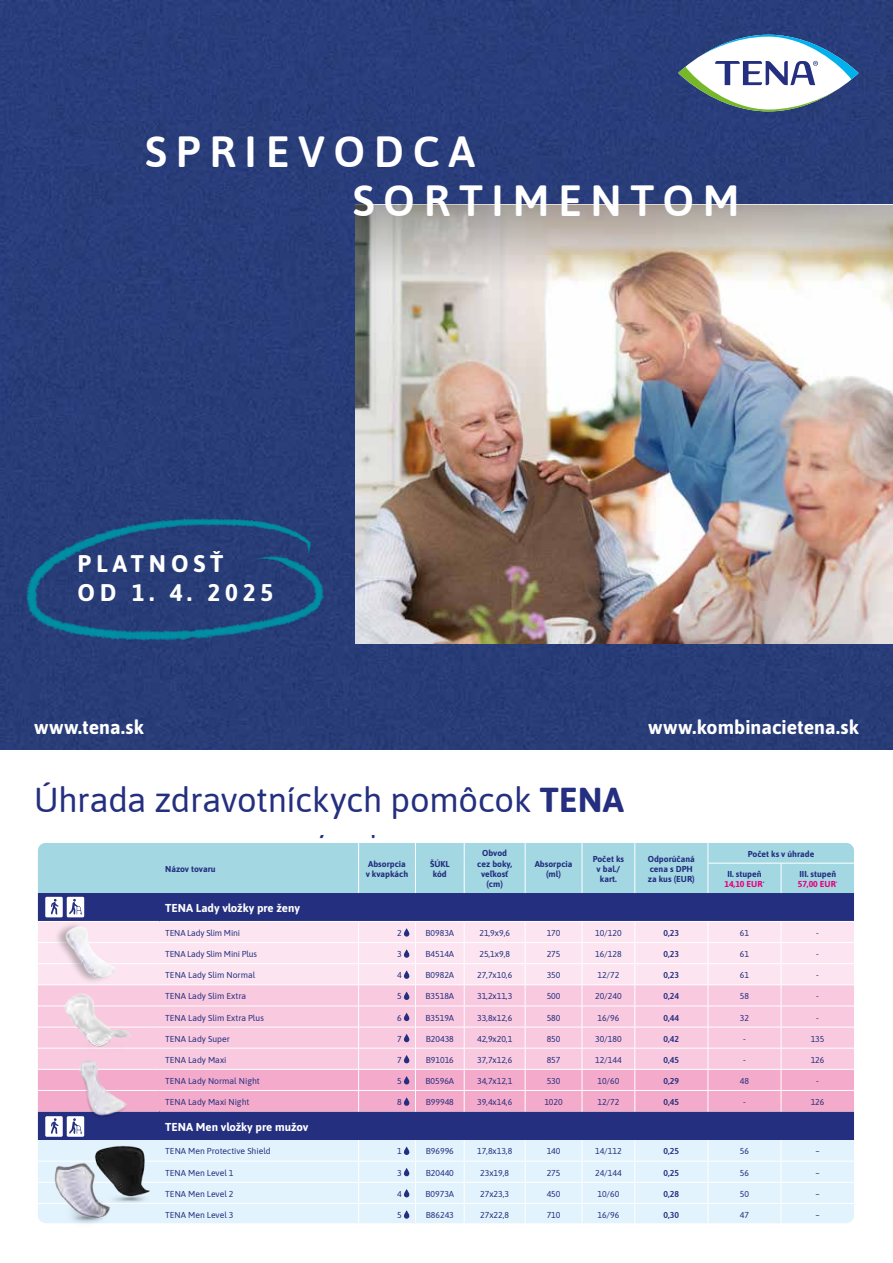
<style>
.page{position:relative;width:893px;height:1263px;background:#fff}
.page>*{position:absolute;margin:0;border:0;box-sizing:border-box;transform-origin:0 0}
.t1{font:600 43.5px/49.1px "Asap";letter-spacing:.2em;color:#fff}
.t2{font:34.5px "Asap";letter-spacing:-.01em;color:#242f7f}
.t3{font:700 24px/28.5px "Asap";letter-spacing:.2em;color:#fff}
.t4{font:700 19.5px "Asap";color:#fff}
.t5{font:700 11.4px "Asap";color:#fff}
.t6{font:8.55px "Asap";color:#242f7f}
.t7{font:700 8.55px/10.4px "Asap";color:#242f7f;text-align:center}
.t8{font:600 8.55px "Asap";color:#242f7f}
.t9{font:8.55px "Asap";letter-spacing:-.02em;color:#242f7f}
.s1{font-weight:700}
.s2{color:#e6007c}
</style>
<div class="page">
<div style="left:0;top:0;width:893px;height:749px;background:#293d79"></div>
<svg style="left:678px;top:35px;width:181px;height:76px"></svg>
<img style="left:355px;top:291px;width:538px;height:352px">
<svg style="left:355px;top:205px;width:538px;height:86px;background:#c7bfb5"></svg>
<img style="left:0;top:504px;width:372px;height:155px">
<svg style="left:38px;top:843px;width:816px;height:380px;background:#c7bfd7"></svg>
<div style="left:54px;top:920px;width:61px;height:64px;background:#000;opacity:.26"></div>
<img style="left:61px;top:915px;width:72px;height:74px">
<h1 class="t1" style="left:353px;top:125px;width:388px;text-indent:-207px">SPRIEVODCA<br>SORTIMENTOM</h1>
<h3 class="t3" style="left:78px;top:549px;width:197px">PLATNOSŤ<br>OD 1. 4. 2025</h3>
<h3 class="t4" style="left:34px;top:714px;width:111px">www.tena.sk</h3>
<h3 class="t4" style="left:648px;top:714px;width:212px">www.kombinacietena.sk</h3>
<h2 class="t2" style="left:34px;top:776px;width:591px">Úhrada zdravotníckych pomôcok <span class="s1">TENA</span></h2>
<p class="t7" style="left:165px;top:863px;width:52px">Názov tovaru</p>
<p class="t7" style="left:366px;top:858px;width:44px;text-align:left">Absorpcia v kvapkách</p>
<p class="t7" style="left:430px;top:858px;width:21px">ŠÚKL kód</p>
<p class="t7" style="left:477px;top:848px;width:36px">Obvod cez boky, veľkosť (cm)</p>
<p class="t7" style="left:535px;top:858px;width:39px">Absorpcia (ml)</p>
<p class="t7" style="left:593px;top:853px;width:33px">Počet ks v bal./ kart.</p>
<p class="t7" style="left:648px;top:853px;width:49px;text-align:left">Odporúčaná cena s DPH za kus (EUR)</p>
<p class="t7" style="left:748px;top:848px;width:68px">Počet ks v úhrade</p>
<p class="t7" style="left:724px;top:868px;width:42px">II. stupeň<br><span class="s2">14,10 EUR</span><sup>*</sup></p>
<p class="t7" style="left:798px;top:868px;width:42px;text-align:left">III. stupeň<br><span class="s2">57,00 EUR</span><sup>*</sup></p>
<h3 class="t5" style="left:165px;top:900px;width:136px">TENA Lady vložky pre ženy</h3>
<p class="t9" style="left:165px;top:927px;width:76px">TENA Lady Slim Mini</p>
<p class="t6" style="left:397px;top:927px;width:6px">2</p>
<p class="t6" style="left:425px;top:927px;width:30px">B0983A</p>
<p class="t6" style="left:479px;top:927px;width:32px">21,9x9,6</p>
<p class="t6" style="left:547px;top:927px;width:15px">170</p>
<p class="t6" style="left:595px;top:927px;width:28px">10/120</p>
<p class="t8" style="left:664px;top:927px;width:17px">0,23</p>
<p class="t6" style="left:740px;top:927px;width:11px">61</p>
<p class="t6" style="left:816px;top:927px;width:4px">-</p>
<p class="t9" style="left:165px;top:948px;width:93px">TENA Lady Slim Mini Plus</p>
<p class="t6" style="left:397px;top:948px;width:6px">3</p>
<p class="t6" style="left:425px;top:948px;width:30px">B4514A</p>
<p class="t6" style="left:479px;top:948px;width:32px">25,1x9,8</p>
<p class="t6" style="left:547px;top:948px;width:15px">275</p>
<p class="t6" style="left:595px;top:948px;width:28px">16/128</p>
<p class="t8" style="left:664px;top:948px;width:17px">0,23</p>
<p class="t6" style="left:740px;top:948px;width:11px">61</p>
<p class="t6" style="left:816px;top:948px;width:4px">-</p>
<p class="t6" style="left:165px;top:969px;width:92px">TENA Lady Slim Normal</p>
<p class="t6" style="left:397px;top:969px;width:6px">4</p>
<p class="t6" style="left:425px;top:969px;width:30px">B0982A</p>
<p class="t6" style="left:477px;top:969px;width:37px">27,7x10,6</p>
<p class="t6" style="left:547px;top:969px;width:15px">350</p>
<p class="t6" style="left:597px;top:969px;width:24px">12/72</p>
<p class="t8" style="left:664px;top:969px;width:17px">0,23</p>
<p class="t6" style="left:740px;top:969px;width:11px">61</p>
<p class="t6" style="left:816px;top:969px;width:4px">-</p>
<p class="t6" style="left:165px;top:990px;width:82px">TENA Lady Slim Extra</p>
<p class="t6" style="left:397px;top:990px;width:6px">5</p>
<p class="t6" style="left:425px;top:990px;width:30px">B3518A</p>
<p class="t6" style="left:477px;top:990px;width:37px">31,2x11,3</p>
<p class="t6" style="left:547px;top:990px;width:15px">500</p>
<p class="t6" style="left:595px;top:990px;width:28px">20/240</p>
<p class="t8" style="left:664px;top:990px;width:17px">0,24</p>
<p class="t6" style="left:740px;top:990px;width:11px">58</p>
<p class="t6" style="left:816px;top:990px;width:4px">-</p>
<p class="t6" style="left:165px;top:1011px;width:100px">TENA Lady Slim Extra Plus</p>
<p class="t6" style="left:397px;top:1011px;width:6px">6</p>
<p class="t6" style="left:425px;top:1011px;width:30px">B3519A</p>
<p class="t6" style="left:477px;top:1011px;width:37px">33,8x12,6</p>
<p class="t6" style="left:547px;top:1011px;width:15px">580</p>
<p class="t6" style="left:597px;top:1011px;width:24px">16/96</p>
<p class="t8" style="left:664px;top:1011px;width:17px">0,44</p>
<p class="t6" style="left:740px;top:1011px;width:11px">32</p>
<p class="t6" style="left:816px;top:1011px;width:4px">-</p>
<p class="t6" style="left:165px;top:1033px;width:66px">TENA Lady Super</p>
<p class="t6" style="left:397px;top:1033px;width:6px">7</p>
<p class="t6" style="left:426px;top:1033px;width:30px">B20438</p>
<p class="t6" style="left:477px;top:1033px;width:37px">42,9x20,1</p>
<p class="t6" style="left:547px;top:1033px;width:15px">850</p>
<p class="t6" style="left:595px;top:1033px;width:28px">30/180</p>
<p class="t8" style="left:664px;top:1033px;width:17px">0,42</p>
<p class="t6" style="left:743px;top:1033px;width:4px">-</p>
<p class="t6" style="left:811px;top:1033px;width:15px">135</p>
<p class="t6" style="left:165px;top:1054px;width:63px">TENA Lady Maxi</p>
<p class="t6" style="left:397px;top:1054px;width:6px">7</p>
<p class="t6" style="left:426px;top:1054px;width:30px">B91016</p>
<p class="t6" style="left:477px;top:1054px;width:37px">37,7x12,6</p>
<p class="t6" style="left:547px;top:1054px;width:15px">857</p>
<p class="t6" style="left:595px;top:1054px;width:28px">12/144</p>
<p class="t8" style="left:664px;top:1054px;width:17px">0,45</p>
<p class="t6" style="left:743px;top:1054px;width:4px">-</p>
<p class="t6" style="left:811px;top:1054px;width:15px">126</p>
<p class="t6" style="left:165px;top:1075px;width:96px">TENA Lady Normal Night</p>
<p class="t6" style="left:397px;top:1075px;width:6px">5</p>
<p class="t6" style="left:425px;top:1075px;width:30px">B0596A</p>
<p class="t6" style="left:477px;top:1075px;width:37px">34,7x12,1</p>
<p class="t6" style="left:547px;top:1075px;width:15px">530</p>
<p class="t6" style="left:597px;top:1075px;width:24px">10/60</p>
<p class="t8" style="left:664px;top:1075px;width:17px">0,29</p>
<p class="t6" style="left:740px;top:1075px;width:11px">48</p>
<p class="t6" style="left:816px;top:1075px;width:4px">-</p>
<p class="t6" style="left:165px;top:1096px;width:86px">TENA Lady Maxi Night</p>
<p class="t6" style="left:397px;top:1096px;width:6px">8</p>
<p class="t6" style="left:426px;top:1096px;width:30px">B99948</p>
<p class="t6" style="left:477px;top:1096px;width:37px">39,4x14,6</p>
<p class="t6" style="left:544px;top:1096px;width:20px">1020</p>
<p class="t6" style="left:597px;top:1096px;width:24px">12/72</p>
<p class="t8" style="left:664px;top:1096px;width:17px">0,45</p>
<p class="t6" style="left:743px;top:1096px;width:4px">-</p>
<p class="t6" style="left:811px;top:1096px;width:15px">126</p>
<h3 class="t5" style="left:165px;top:1119px;width:145px">TENA Men vložky pre mužov</h3>
<p class="t6" style="left:165px;top:1145px;width:107px">TENA Men Protective Shield</p>
<p class="t6" style="left:397px;top:1145px;width:6px">1</p>
<p class="t6" style="left:426px;top:1145px;width:30px">B96996</p>
<p class="t6" style="left:477px;top:1145px;width:37px">17,8x13,8</p>
<p class="t6" style="left:547px;top:1145px;width:15px">140</p>
<p class="t6" style="left:595px;top:1145px;width:28px">14/112</p>
<p class="t8" style="left:664px;top:1145px;width:17px">0,25</p>
<p class="t6" style="left:740px;top:1145px;width:11px">56</p>
<p class="t6" style="left:815px;top:1145px;width:6px">–</p>
<p class="t6" style="left:165px;top:1167px;width:70px">TENA Men Level 1</p>
<p class="t6" style="left:397px;top:1167px;width:6px">3</p>
<p class="t6" style="left:426px;top:1167px;width:30px">B20440</p>
<p class="t6" style="left:480px;top:1167px;width:30px">23x19,8</p>
<p class="t6" style="left:547px;top:1167px;width:15px">275</p>
<p class="t6" style="left:595px;top:1167px;width:28px">24/144</p>
<p class="t8" style="left:664px;top:1167px;width:17px">0,25</p>
<p class="t6" style="left:740px;top:1167px;width:11px">56</p>
<p class="t6" style="left:815px;top:1167px;width:6px">–</p>
<p class="t6" style="left:165px;top:1188px;width:70px">TENA Men Level 2</p>
<p class="t6" style="left:397px;top:1188px;width:6px">4</p>
<p class="t6" style="left:425px;top:1188px;width:30px">B0973A</p>
<p class="t6" style="left:480px;top:1188px;width:30px">27x23,3</p>
<p class="t6" style="left:547px;top:1188px;width:15px">450</p>
<p class="t6" style="left:597px;top:1188px;width:24px">10/60</p>
<p class="t8" style="left:664px;top:1188px;width:17px">0,28</p>
<p class="t6" style="left:740px;top:1188px;width:11px">50</p>
<p class="t6" style="left:815px;top:1188px;width:6px">–</p>
<p class="t6" style="left:165px;top:1209px;width:70px">TENA Men Level 3</p>
<p class="t6" style="left:397px;top:1209px;width:6px">5</p>
<p class="t6" style="left:426px;top:1209px;width:30px">B86243</p>
<p class="t6" style="left:480px;top:1209px;width:30px">27x22,8</p>
<p class="t6" style="left:547px;top:1209px;width:15px">710</p>
<p class="t6" style="left:597px;top:1209px;width:24px">16/96</p>
<p class="t8" style="left:664px;top:1209px;width:17px">0,30</p>
<p class="t6" style="left:740px;top:1209px;width:11px">47</p>
<p class="t6" style="left:815px;top:1209px;width:6px">–</p>
</div>
